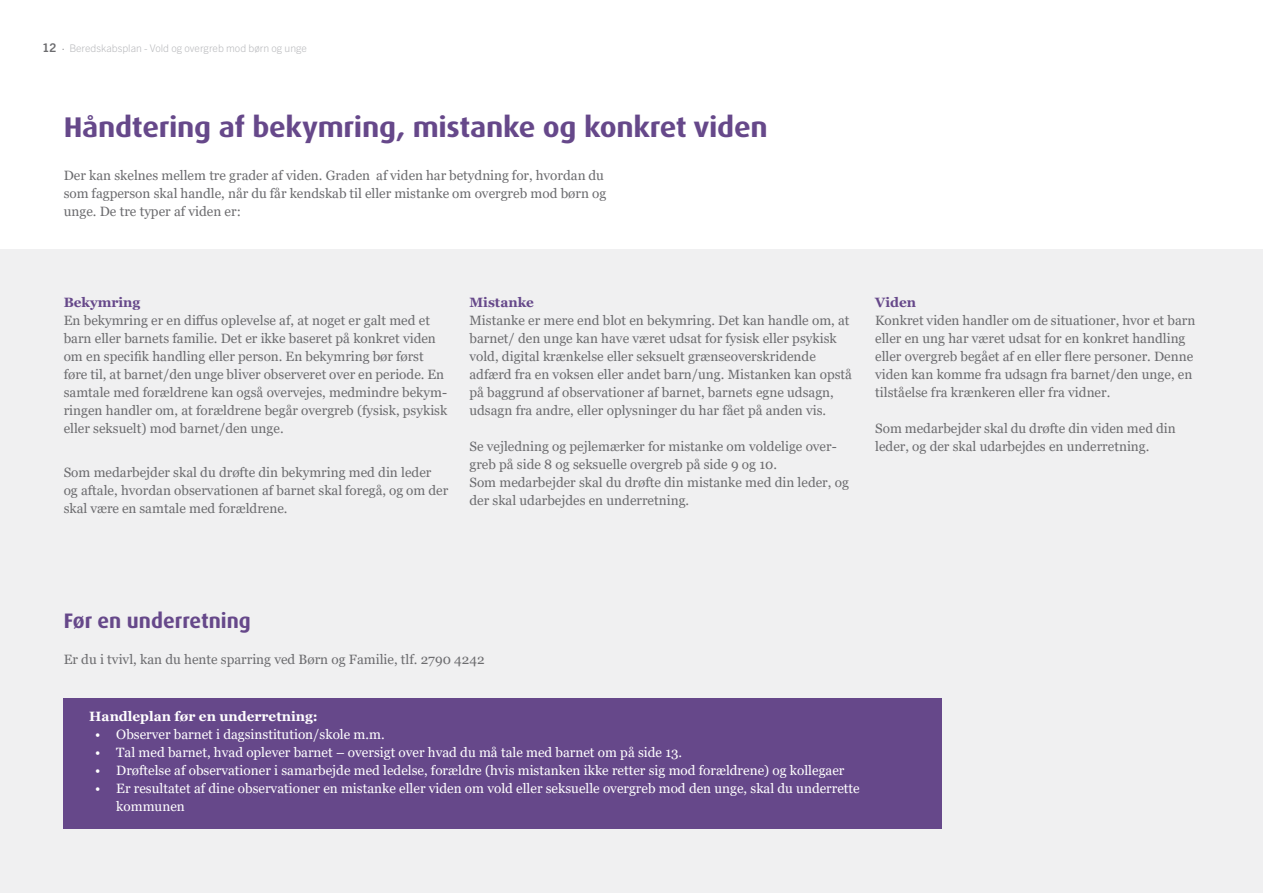
<style>
.page{position:relative;width:1263px;height:893px;background:#fff}
.page>*{position:absolute;margin:0;border:0;box-sizing:border-box;transform-origin:0 0}
.t1{font:700 28.5px "Dax Pro";letter-spacing:-.01em;color:#66488a;scale:1.05 1}
.t2{font:700 21px "Dax Pro";color:#66488a}
.t3{font:13.5px/18px "Georgia";color:#6c6c6f}
.t4{font:13.5px/18px "Georgia";color:#fff}
.t5{font:700 13.5px "Georgia";color:#fff}
.t6{font:700 13.5px "Georgia";color:#66488a}
.t7{font:300 10.5px "Trade Gothic Next LT Pro";color:#babbbe}
.s1{font-weight:700;font-size:12px;color:#6c6c6f}
.s2{color:#6c6c6f}
</style>
<div class="page">
<div style="left:0;top:249px;width:1263px;height:644px;background:#f0f0f1"></div>
<div style="left:64px;top:698px;width:878px;height:131px;background:#66488a"></div>
<p class="t7" style="left:43px;top:41px;width:266px"><span class="s1">12</span> <span class="s2">·</span> Beredskabsplan - Vold og overgreb mod børn og unge</p>
<h1 class="t1" style="left:64px;top:109px;width:672px">Håndtering af bekymring, mistanke og konkret viden</h1>
<p class="t3" style="left:64px;top:167px;width:544px">Der kan skelnes mellem tre grader af viden. Graden af viden har betydning for, hvordan du som fagperson skal handle, når du får kendskab til eller mistanke om overgreb mod børn og unge. De tre typer af viden er:</p>
<p class="t6" style="left:64px;top:293px;width:78px">Bekymring</p>
<p class="t3" style="left:64px;top:311px;width:385px">En bekymring er en diffus oplevelse af, at noget er galt med et barn eller barnets familie. Det er ikke baseret på konkret viden om en specifik handling eller person. En bekymring bør først føre til, at barnet/den unge bliver observeret over en periode. En samtale med forældrene kan også overvejes, medmindre bekym&shy;ringen handler om, at forældrene begår overgreb (fysisk, psykisk eller seksuelt) mod barnet/den unge.</p>
<p class="t3" style="left:64px;top:464px;width:386px">Som medarbejder skal du drøfte din bekymring med din leder og aftale, hvordan observationen af barnet skal foregå, og om der skal være en samtale med forældrene.</p>
<p class="t6" style="left:469px;top:293px;width:66px">Mistanke</p>
<p class="t3" style="left:469px;top:311px;width:384px">Mistanke er mere end blot en bekymring. Det kan handle om, at barnet/ den unge kan have været udsat for fysisk eller psykisk vold, digital krænkelse eller seksuelt grænseoverskridende adfærd fra en voksen eller andet barn/ung. Mistanken kan opstå på baggrund af observationer af barnet, barnets egne udsagn, udsagn fra andre, eller oplysninger du har fået på anden vis.</p>
<p class="t3" style="left:469px;top:437px;width:381px">Se vejledning og pejlemærker for mistanke om voldelige over&shy;greb på side 8 og seksuelle overgreb på side 9 og 10.<br>Som medarbejder skal du drøfte din mistanke med din leder, og der skal udarbejdes en underretning.</p>
<p class="t6" style="left:875px;top:293px;width:43px">Viden</p>
<p class="t3" style="left:875px;top:311px;width:322px">Konkret viden handler om de situationer, hvor et barn eller en ung har været udsat for en konkret handling eller overgreb begået af en eller flere personer. Denne viden kan komme fra udsagn fra barnet/den unge, en tilståelse fra krænkeren eller fra vidner.</p>
<p class="t3" style="left:875px;top:420px;width:302px">Som medarbejder skal du drøfte din viden med din leder, og der skal udarbejdes en underretning.</p>
<h2 class="t2" style="left:64px;top:608px;width:189px">Før en underretning</h2>
<p class="t3" style="left:64px;top:651px;width:422px">Er du i tvivl, kan du hente sparring ved Børn og Familie, tlf. 2790 4242</p>
<p class="t5" style="left:89px;top:708px;width:230px">Handleplan før en underretning:</p>
<p class="t4" style="left:95px;top:726px;width:291px">• Observer barnet i dagsinstitution/skole m.m.</p>
<p class="t4" style="left:95px;top:744px;width:589px">• Tal med barnet, hvad oplever barnet – oversigt over hvad du må tale med barnet om på side 13.</p>
<p class="t4" style="left:95px;top:762px;width:751px">• Drøftelse af observationer i samarbejde med ledelse, forældre (hvis mistanken ikke retter sig mod forældrene) og kollegaer</p>
<p class="t4" style="left:116px;top:780px;width:745px;text-indent:-21px">• Er resultatet af dine observationer en mistanke eller viden om vold eller seksuelle overgreb mod den unge, skal du underrette kommunen</p>
</div>
